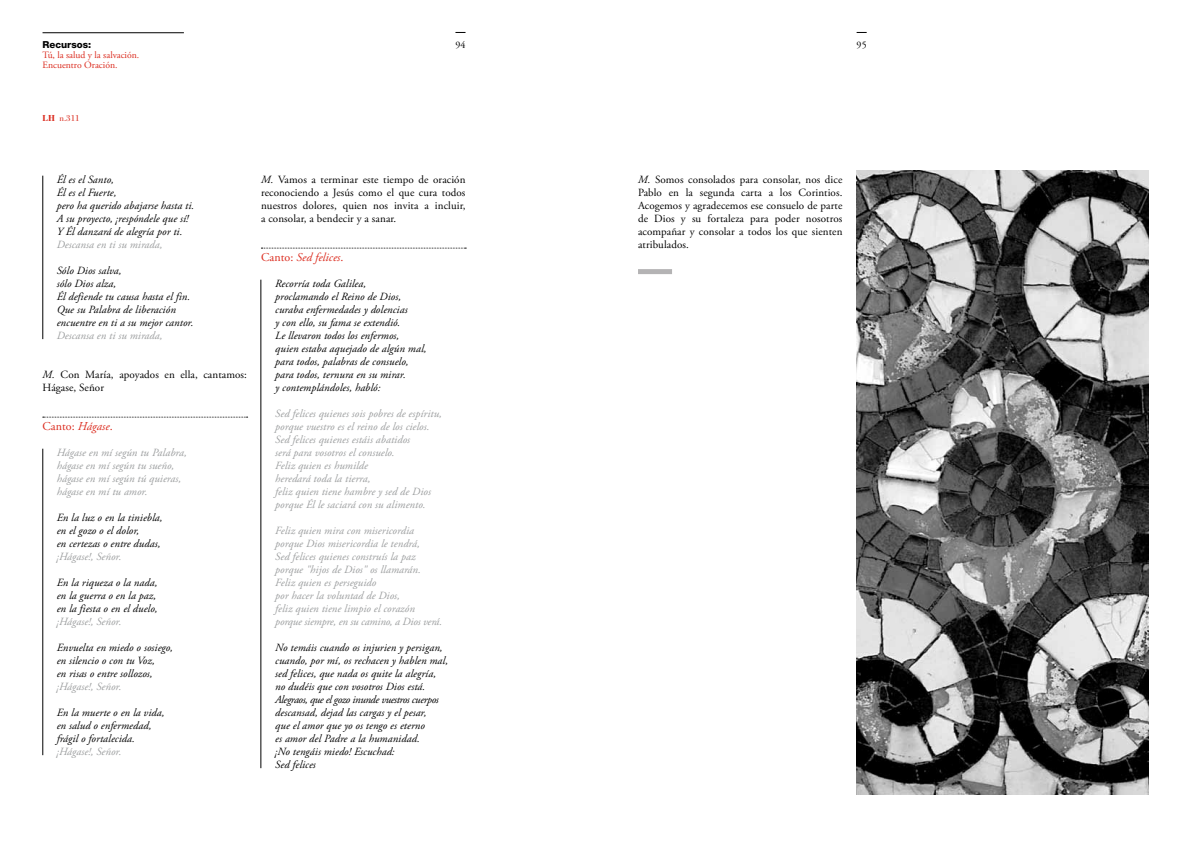
<style>
.page{position:relative;width:1191px;height:842px;background:#fff}
.page>*{position:absolute;margin:0;border:0;box-sizing:border-box;transform-origin:0 0}
.t1{font:italic 12px "Adobe Garamond Pro";letter-spacing:.005em;color:#db2b1e}
.t2{font:12px "Adobe Garamond Pro";letter-spacing:.005em;color:#db2b1e}
.t3{font:italic 11px/13px "Adobe Garamond Pro";letter-spacing:.01em;color:#000}
.t4{font:italic 11px/13px "Adobe Garamond Pro";letter-spacing:.01em;color:#9c9e9f}
.t5{font:11px/13px "Adobe Garamond Pro";letter-spacing:.01em;color:#000;text-align:justify}
.t6{font:10px "Adobe Garamond Pro";color:#000}
.t7{font:9.7px/10px "Adobe Garamond Pro";color:#db2b1e}
.t8{font:9px "Bodoni Std";color:#db2b1e}
.s1{font-family:"Helvetica Neue LT Std";font-weight:800;color:#000}
.s2{font-weight:700}
.s3{color:#9c9e9f}
.s4{font-style:italic}
.s5{font-style:normal}
</style>
<div class="page">
<hr style="left:43px;top:33px;width:141px;height:1px;background:#000">
<svg style="left:43px;top:417px;width:205px;height:1px"></svg>
<svg style="left:261px;top:248px;width:205px;height:1px"></svg>
<hr style="left:43px;top:176px;width:1px;height:163px;background:#000">
<hr style="left:43px;top:449px;width:1px;height:306px;background:#000">
<hr style="left:261px;top:280px;width:1px;height:488px;background:#000">
<div style="left:638px;top:269px;width:34px;height:5px;background:#b4b3b4"></div>
<img style="left:856px;top:170px;width:292px;height:624px">
<p class="t7" style="left:43px;top:40px;width:98px"><span class="s1">Recursos:<br></span>Tú, la salud y la salvación.<br>Encuentro Oración.</p>
<p class="t6" style="left:455px;top:39px;width:12px">94</p>
<p class="t8" style="left:43px;top:113px;width:39px"><span class="s2">LH</span> n.311</p>
<p class="t3" style="left:57px;top:173px;width:139px">Él es el Santo,<br>Él es el Fuerte,<br>pero ha querido abajarse hasta ti.<br>A su proyecto, ¡respóndele que sí!<br>Y Él danzará de alegría por ti.<br><span class="s3">Descansa en ti su mirada,</span></p>
<p class="t3" style="left:57px;top:264px;width:138px">Sólo Dios salva,<br>sólo Dios alza,<br>Él defiende tu causa hasta el fin.<br>Que su Palabra de liberación encuentre en ti a su mejor cantor.<br><span class="s3">Descansa en ti su mirada,</span></p>
<p class="t5" style="left:43px;top:369px;width:206px"><span class="s4">M.</span> Con María, apoyados en ella, cantamos:<br>Hágase, Señor</p>
<p class="t2" style="left:43px;top:419px;width:72px">Canto: <span class="s4">Hágase</span>.</p>
<p class="t4" style="left:57px;top:446px;width:132px">Hágase en mí según tu Palabra, hágase en mí según tu sueño, hágase en mí según tú quieras, hágase en mí tu amor.</p>
<p class="t3" style="left:57px;top:511px;width:107px">En la luz o en la tiniebla, en el gozo o el dolor,<br>en certezas o entre dudas, <span class="s3">¡Hágase!, Señor.</span></p>
<p class="t3" style="left:57px;top:576px;width:102px">En la riqueza o la nada, en la guerra o en la paz, en la fiesta o en el duelo, <span class="s3">¡Hágase!, Señor.</span></p>
<p class="t3" style="left:57px;top:641px;width:118px">Envuelta en miedo o sosiego, en silencio o con tu Voz,<br>en risas o entre sollozos, <span class="s3">¡Hágase!, Señor.</span></p>
<p class="t3" style="left:57px;top:706px;width:109px">En la muerte o en la vida, en salud o enfermedad, frágil o fortalecida. <span class="s3">¡Hágase!, Señor.</span></p>
<p class="t5" style="left:261px;top:173px;width:206px"><span class="s4">M.</span> Vamos a terminar este tiempo de oración reconociendo a Jesús como el que cura todos nuestros dolores, quien nos invita a incluir, a consolar, a bendecir y a sanar.</p>
<p class="t1" style="left:261px;top:250px;width:84px"><span class="s5">Canto:</span> Sed felices<span class="s5">.</span></p>
<p class="t3" style="left:275px;top:277px;width:153px">Recorría toda Galilea,<br>proclamando el Reino de Dios, curaba enfermedades y dolencias<br>y con ello, su fama se extendió.<br>Le llevaron todos los enfermos,<br>quien estaba aquejado de algún mal, para todos, palabras de consuelo, para todos, ternura en su mirar.<br>y contemplándoles, habló:</p>
<p class="t4" style="left:275px;top:407px;width:168px">Sed felices quienes sois pobres de espíritu, porque vuestro es el reino de los cielos.<br>Sed felices quienes estáis abatidos<br>será para vosotros el consuelo.<br>Feliz quien es humilde<br>heredará toda la tierra,<br>feliz quien tiene hambre y sed de Dios porque Él le saciará con su alimento.</p>
<p class="t4" style="left:275px;top:524px;width:168px">Feliz quien mira con misericordia porque Dios misericordia le tendrá,<br>Sed felices quienes construís la paz porque "hijos de Dios" os llamarán.<br>Feliz quien es perseguido<br>por hacer la voluntad de Dios,<br>feliz quien tiene limpio el corazón porque siempre, en su camino, a Dios verá.</p>
<p class="t3" style="left:275px;top:641px;width:174px">No temáis cuando os injurien y persigan, cuando, por mí, os rechacen y hablen mal, sed felices, que nada os quite la alegría, no dudéis que con vosotros Dios está.<br>Alegraos, que el gozo inunde vuestros cuerpos descansad, dejad las cargas y el pesar,<br>que el amor que yo os tengo es eterno<br>es amor del Padre a la humanidad.<br>¡No tengáis miedo! Escuchad:<br>Sed felices</p>
<p class="t6" style="left:856px;top:39px;width:12px">95</p>
<p class="t5" style="left:638px;top:173px;width:206px"><span class="s4">M.</span> Somos consolados para consolar, nos dice Pablo en la segunda carta a los Corintios.<br>Acogemos y agradecemos ese consuelo de parte de Dios y su fortaleza para poder nosotros acompañar y consolar a todos los que sienten atribulados.</p>
</div>
